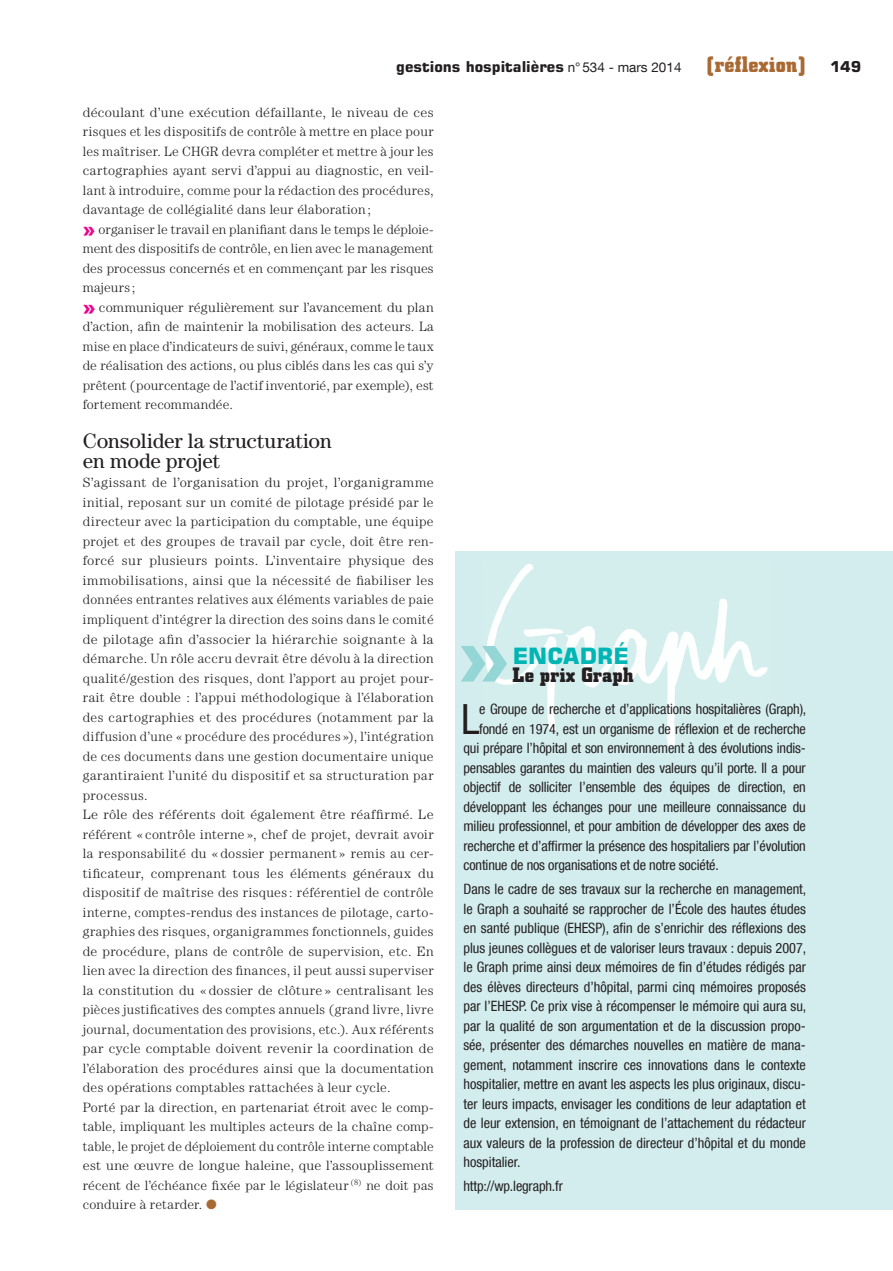
<style>
.page{position:relative;width:893px;height:1271px;background:#fff}
.page>*{position:absolute;margin:0;border:0;box-sizing:border-box;transform-origin:0 0}
.t1{font:700 120px "Square 721 BT";color:#94d5d6}
.t2{font:condensed 41.55px "Helvetica Neue LT Com";color:#231f20}
.t3{font:700 22.5px "Square 721 BT";color:#00b6b5}
.t4{font:21px/19.5px "Century Std";letter-spacing:-.005em;color:#231f20}
.t5{font:700 21px "Square Slabserif 711 BT";color:#231f20}
.t6{font:700 15px "Square 721 BT";color:#231f20}
.t7{font:condensed 14.25px/19.5px "Helvetica Neue LT Com";letter-spacing:-.01em;color:#231f20;text-align:justify}
.t8{font:300 13.5px/19.5px "Century Std";letter-spacing:.02em;color:#231f20}
.s1{font-family:"Helvetica Neue LT Com";font-weight:400;font-size:13.5px}
.s2{font-family:"Square Slabserif 711 BT";font-size:22.5px;color:#a96933}
.s3{font-family:"Square Slabserif 711 BT";font-weight:700;font-size:25.5px;color:#ed028c}
.s4{color:#a96933}
</style>
<div class="page">
<div style="left:455px;top:551px;width:438px;height:658px;background:#d3eced"></div>
<img style="left:485px;top:564px;width:283px;height:183px">
<p class="t6" style="left:396px;top:57px;width:466px">gestions hospitalières <span class="s1">n°534 - mars 2014</span> <span class="s2">[réflexion]</span> 149</p>
<p class="t8" style="left:83px;top:102px;width:352px">découlant d’une exécution défaillante, le niveau de ces risques et les dispositifs de contrôle à mettre en place pour les maîtriser. Le CHGR devra compléter et mettre à jour les cartographies ayant servi d’appui au diagnostic, en veil&shy;lant à introduire, comme pour la rédaction des procédures, davantage de collégialité dans leur élaboration ;<br><span class="s3">»</span> organiser le travail en planifiant dans le temps le déploie&shy;ment des dispositifs de contrôle, en lien avec le management des processus concernés et en commençant par les risques majeurs;<br><span class="s3">»</span> communiquer régulièrement sur l’avancement du plan d’action, afin de maintenir la mobilisation des acteurs. La mise en place d’indicateurs de suivi, généraux, comme le taux de réalisation des actions, ou plus ciblés dans les cas qui s’y prêtent (pourcentage de l’actif inventorié, par exemple), est fortement recommandée.</p>
<h3 class="t4" style="left:83px;top:431px;width:250px">Consolider la structuration en mode projet</h3>
<p class="t8" style="left:83px;top:473px;width:352px">S’agissant de l’organisation du projet, l’organigramme initial, reposant sur un comité de pilotage présidé par le directeur avec la participation du comptable, une équipe projet et des groupes de travail par cycle, doit être ren&shy;forcé sur plusieurs points. L’inventaire physique des immobilisations, ainsi que la nécessité de fiabiliser les données entrantes relatives aux éléments variables de paie impliquent d’intégrer la direction des soins dans le comité de pilotage afin d’associer la hiérarchie soignante à la démarche. Un rôle accru devrait être dévolu à la direction qualité/gestion des risques, dont l’apport au projet pour&shy;rait être double : l’appui méthodologique à l’élaboration des cartographies et des procédures (notamment par la diffusion d’une « procédure des procédures »), l’intégration de ces documents dans une gestion documentaire unique garantiraient l’unité du dispositif et sa structuration par processus.<br>Le rôle des référents doit également être réaffirmé. Le référent « contrôle interne », chef de projet, devrait avoir la responsabilité du « dossier permanent » remis au cer&shy;tificateur, comprenant tous les éléments généraux du dispositif de maîtrise des risques : référentiel de contrôle interne, comptes-rendus des instances de pilotage, carto&shy;graphies des risques, organigrammes fonctionnels, guides de procédure, plans de contrôle de supervision, etc. En lien avec la direction des finances, il peut aussi superviser la constitution du « dossier de clôture » centralisant les pièces justificatives des comptes annuels (grand livre, livre journal, documentation des provisions, etc.). Aux référents par cycle comptable doivent revenir la coordination de l’élaboration des procédures ainsi que la documentation des opérations comptables rattachées à leur cycle.<br>Porté par la direction, en partenariat étroit avec le comp&shy;table, impliquant les multiples acteurs de la chaîne comp&shy;table, le projet de déploiement du contrôle interne comptable est une œuvre de longue haleine, que l’assouplissement récent de l’échéance fixée par le législateur <sup>(8)</sup> ne doit pas conduire à retarder. <span class="s4">●</span></p>
<h1 class="t1" style="left:455px;top:579px;width:59px">»</h1>
<h3 class="t3" style="left:513px;top:642px;width:117px">Encadré</h3>
<h3 class="t5" style="left:512px;top:661px;width:123px">Le prix Graph</h3>
<h2 class="t2" style="left:461px;top:694px;width:20px">L</h2>
<p class="t7" style="left:479px;top:699px;width:329px">e Groupe de recherche et d’applications hospitalières (Graph),</p>
<p class="t7" style="left:479px;top:718px;width:328px">fondé en 1974, est un organisme de réflexion et de recherche</p>
<p class="t7" style="left:463px;top:738px;width:344px">qui prépare l’hôpital et son environnement à des évolutions indis-</p>
<p class="t7" style="left:463px;top:757px;width:344px">pensables garantes du maintien des valeurs qu’il porte. Il a pour</p>
<p class="t7" style="left:463px;top:777px;width:344px">objectif de solliciter l’ensemble des équipes de direction, en</p>
<p class="t7" style="left:463px;top:796px;width:344px">développant les échanges pour une meilleure connaissance du</p>
<p class="t7" style="left:463px;top:816px;width:344px">milieu professionnel, et pour ambition de développer des axes de</p>
<p class="t7" style="left:463px;top:835px;width:344px">recherche et d’affirmer la présence des hospitaliers par l’évolution</p>
<p class="t7" style="left:463px;top:855px;width:257px">continue de nos organisations et de notre société.</p>
<p class="t7" style="left:463px;top:879px;width:344px">Dans le cadre de ses travaux sur la recherche en management, le Graph a souhaité se rapprocher de l’École des hautes études en santé publique (EHESP), afin de s’enrichir des réflexions des plus jeunes collègues et de valoriser leurs travaux : depuis 2007, le Graph prime ainsi deux mémoires de fin d’études rédigés par des élèves directeurs d’hôpital, parmi cinq mémoires proposés par l’EHESP. Ce prix vise à récompenser le mémoire qui aura su, par la qualité de son argumentation et de la discussion propo&shy;sée, présenter des démarches nouvelles en matière de mana&shy;gement, notamment inscrire ces innovations dans le contexte hospitalier, mettre en avant les aspects les plus originaux, discu&shy;ter leurs impacts, envisager les conditions de leur adaptation et de leur extension, en témoignant de l’attachement du rédacteur aux valeurs de la profession de directeur d’hôpital et du monde hospitalier.</p>
<p class="t7" style="left:463px;top:1175px;width:101px">http://wp.legraph.fr</p>
</div>
